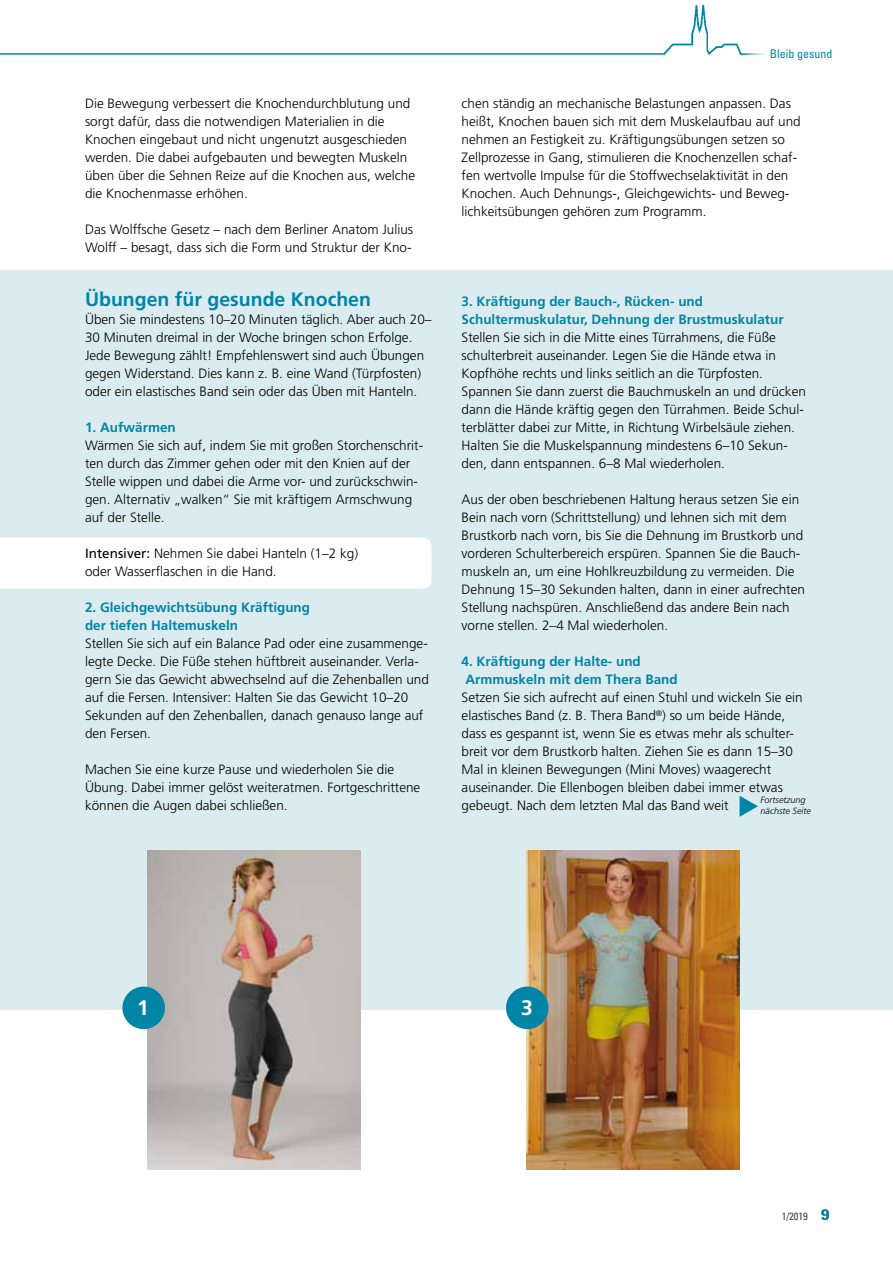
<style>
.page{position:relative;width:893px;height:1263px;background:#fff}
.page>*{position:absolute;margin:0;border:0;box-sizing:border-box;transform-origin:0 0}
.t1{font:700 21px "Frutiger LT Std";color:#fff}
.t2{font:700 19.5px "Frutiger LT Std";color:#0085a7}
.t3{font:300 13.5px/18px "Frutiger LT Std";color:#000}
.t4{font:700 13.5px/18px "Frutiger LT Std";color:#0085a7}
.t5{font:condensed 12px "Univers LT Std";color:#0085a7}
.t6{font:condensed 10.5px "Univers LT Std";color:#3e3d40}
.t7{font:italic 300 9px/10.5px "Frutiger LT Std";color:#000}
.s1{font-weight:400}
.s2{font-family:"AT Rotis Semi Sans";font-weight:800;font-stretch:normal;font-size:16.5px;color:#004588}
</style>
<div class="page">
<hr style="left:0;top:53px;width:665px;height:2px;background:#0085a7">
<hr style="left:741px;top:53px;width:67px;height:2px;background:#0085a7">
<img style="left:659px;top:4px;width:82px;height:51px">
<div style="left:0;top:270px;width:893px;height:739px;background:#dbecf1"></div>
<img style="left:148px;top:850px;width:212px;height:319px">
<div style="left:122px;top:986px;width:43px;height:43px;background:#0085a7;border-radius:50%"></div>
<img style="left:527px;top:850px;width:212px;height:319px">
<div style="left:506px;top:986px;width:43px;height:43px;background:#0085a7;border-radius:50%"></div>
<div style="left:0;top:538px;width:432px;height:51px;background:#fff"></div>
<p class="t3" style="left:85px;top:95px;width:332px">Die Bewegung verbessert die Knochendurchblutung und sorgt dafür, dass die notwendigen Materialien in die Knochen eingebaut und nicht ungenutzt ausgeschieden werden. Die dabei aufgebauten und bewegten Muskeln üben über die Sehnen Reize auf die Knochen aus, welche die Knochenmasse erhöhen.</p>
<p class="t3" style="left:85px;top:221px;width:330px">Das Wolffsche Gesetz – nach dem Berliner Anatom Julius<br>Wolff – besagt, dass sich die Form und Struktur der Kno-</p>
<h2 class="t2" style="left:85px;top:288px;width:288px">Übungen für gesunde Knochen</h2>
<p class="t3" style="left:85px;top:311px;width:348px">Üben Sie mindestens 10–20 Minuten täglich. Aber auch 20– 30 Minuten dreimal in der Woche bringen schon Erfolge.<br>Jede Bewegung zählt! Empfehlenswert sind auch Übungen gegen Widerstand. Dies kann z. B. eine Wand (Türpfosten) oder ein elastisches Band sein oder das Üben mit Hanteln.</p>
<p class="t4" style="left:85px;top:418px;width:92px">1. Aufwärmen</p>
<p class="t3" style="left:85px;top:437px;width:340px">Wärmen Sie sich auf, indem Sie mit großen Storchenschrit&shy;ten durch das Zimmer gehen oder mit den Knien auf der Stelle wippen und dabei die Arme vor- und zurückschwin&shy;gen. Alternativ „walken“ Sie mit kräftigem Armschwung auf der Stelle.</p>
<p class="t3" style="left:85px;top:545px;width:275px"><span class="s1">Intensiver:</span> Nehmen Sie dabei Hanteln (1–2 kg) oder Wasserflaschen in die Hand.</p>
<p class="t4" style="left:85px;top:598px;width:227px">2. Gleichgewichtsübung Kräftigung der tiefen Haltemuskeln</p>
<p class="t3" style="left:85px;top:634px;width:345px">Stellen Sie sich auf ein Balance Pad oder eine zusammenge&shy;legte Decke. Die Füße stehen hüftbreit auseinander. Verla&shy;gern Sie das Gewicht abwechselnd auf die Zehenballen und auf die Fersen. Intensiver: Halten Sie das Gewicht 10–20<br>Sekunden auf den Zehenballen, danach genauso lange auf den Fersen.</p>
<p class="t3" style="left:85px;top:760px;width:337px">Machen Sie eine kurze Pause und wiederholen Sie die<br>Übung. Dabei immer gelöst weiteratmen. Fortgeschrittene können die Augen dabei schließen.</p>
<p class="t5" style="left:770px;top:46px;width:64px">Bleib gesund</p>
<p class="t3" style="left:462px;top:95px;width:341px">chen ständig an mechanische Belastungen anpassen. Das heißt, Knochen bauen sich mit dem Muskelaufbau auf und nehmen an Festigkeit zu. Kräftigungsübungen setzen so Zellprozesse in Gang, stimulieren die Knochenzellen schaf&shy;fen wertvolle Impulse für die Stoffwechselaktivität in den Knochen. Auch Dehnungs-, Gleichgewichts- und Beweg&shy;lichkeitsübungen gehören zum Programm.</p>
<p class="t4" style="left:462px;top:292px;width:324px">3. Kräftigung der Bauch-, Rücken- und<br>Schultermuskulatur, Dehnung der Brustmuskulatur</p>
<p class="t3" style="left:462px;top:328px;width:346px">Stellen Sie sich in die Mitte eines Türrahmens, die Füße schulterbreit auseinander. Legen Sie die Hände etwa in Kopfhöhe rechts und links seitlich an die Türpfosten.<br>Spannen Sie dann zuerst die Bauchmuskeln an und drücken dann die Hände kräftig gegen den Türrahmen. Beide Schul&shy;terblätter dabei zur Mitte, in Richtung Wirbelsäule ziehen.<br>Halten Sie die Muskelspannung mindestens 6–10 Sekun&shy;den, dann entspannen. 6–8 Mal wiederholen.</p>
<p class="t3" style="left:462px;top:490px;width:345px">Aus der oben beschriebenen Haltung heraus setzen Sie ein Bein nach vorn (Schrittstellung) und lehnen sich mit dem Brustkorb nach vorn, bis Sie die Dehnung im Brustkorb und vorderen Schulterbereich erspüren. Spannen Sie die Bauch&shy;muskeln an, um eine Hohlkreuzbildung zu vermeiden. Die Dehnung 15–30 Sekunden halten, dann in einer aufrechten Stellung nachspüren. Anschließend das andere Bein nach vorne stellen. 2–4 Mal wiederholen.</p>
<p class="t4" style="left:462px;top:652px;width:218px">4. Kräftigung der Halte- und<br>Armmuskeln mit dem Thera Band</p>
<p class="t3" style="left:462px;top:688px;width:343px">Setzen Sie sich aufrecht auf einen Stuhl und wickeln Sie ein elastisches Band (z. B. Thera Band<sup>®</sup>) so um beide Hände, dass es gespannt ist, wenn Sie es etwas mehr als schulter&shy;breit vor dem Brustkorb halten. Ziehen Sie es dann 15–30<br>Mal in kleinen Bewegungen (Mini Moves) waagerecht auseinander. Die Ellenbogen bleiben dabei immer etwas gebeugt. Nach dem letzten Mal das Band weit</p>
<p class="t7" style="left:760px;top:795px;width:52px">Fortsetzung nächste Seite</p>
<h1 class="t1" style="left:137px;top:995px;width:13px">1</h1>
<h1 class="t1" style="left:521px;top:995px;width:13px">3</h1>
<p class="t6" style="left:782px;top:1209px;width:50px">1/2019 <span class="s2">9</span></p>
</div>
